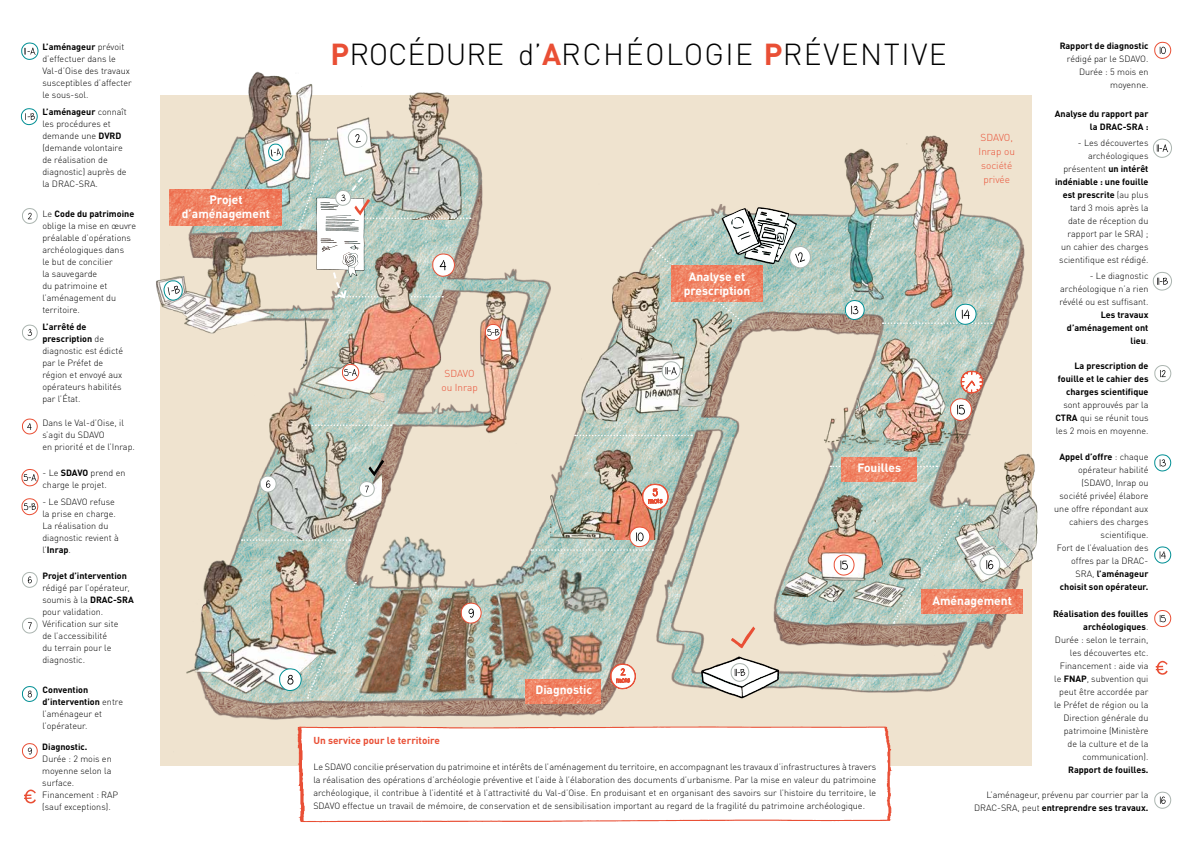
<style>
.page{position:relative;width:1191px;height:842px;background:#fff}
.page>*{position:absolute;margin:0;border:0;box-sizing:border-box;transform-origin:0 0}
.t1{font:300 30px "DIN Pro";letter-spacing:.05em;color:#000}
.t2{font:700 12px/14px "DIN Pro";color:#fff;text-align:center}
.t3{font:300 10px/14px "DIN Pro";color:#e94f35;text-align:center}
.t4{font:700 10px "DIN Pro";color:#e94f35}
.t5{font:300 9px/12px "DIN Pro";color:#000}
.t6{font:700 9px/13px "DIN Pro";color:#000;text-align:right}
.s1{font-weight:700;color:#e94f35}
.s2{font-weight:700}
.s3{font-weight:300}
</style>
<div class="page">
<img style="left:160px;top:96px;width:872px;height:668px">
<svg style="left:384px;top:424px;width:7px;height:2px"></svg>
<img style="left:337px;top:92px;width:131px;height:36px">
<img style="left:953px;top:453px;width:85px;height:132px">
<img style="left:208px;top:71px;width:107px;height:137px">
<img style="left:778px;top:494px;width:165px;height:128px">
<img style="left:239px;top:387px;width:145px;height:156px">
<img style="left:551px;top:449px;width:117px;height:90px">
<svg style="left:575px;top:435px;width:117px;height:1px"></svg>
<img style="left:580px;top:269px;width:166px;height:155px">
<svg style="left:830px;top:466px;width:107px;height:1px"></svg>
<img style="left:892px;top:502px;width:74px;height:122px">
<img style="left:350px;top:583px;width:85px;height:119px">
<img style="left:421px;top:589px;width:61px;height:108px">
<img style="left:475px;top:652px;width:34px;height:50px">
<img style="left:482px;top:549px;width:137px;height:32px">
<img style="left:375px;top:531px;width:80px;height:63px">
<img style="left:178px;top:534px;width:179px;height:162px">
<img style="left:156px;top:225px;width:118px;height:117px">
<img style="left:471px;top:280px;width:55px;height:164px">
<img style="left:829px;top:130px;width:137px;height:181px">
<img style="left:809px;top:331px;width:187px;height:124px">
<svg style="left:731px;top:627px;width:24px;height:21px"></svg>
<img style="left:283px;top:238px;width:160px;height:160px">
<img style="left:482px;top:581px;width:138px;height:99px">
<svg style="left:21px;top:42px;width:18px;height:18px"></svg>
<svg style="left:20px;top:108px;width:18px;height:18px"></svg>
<svg style="left:22px;top:208px;width:16px;height:16px"></svg>
<svg style="left:22px;top:324px;width:16px;height:17px"></svg>
<svg style="left:22px;top:418px;width:16px;height:17px"></svg>
<svg style="left:21px;top:469px;width:18px;height:18px"></svg>
<svg style="left:21px;top:498px;width:18px;height:18px"></svg>
<svg style="left:22px;top:572px;width:16px;height:16px"></svg>
<svg style="left:22px;top:617px;width:16px;height:17px"></svg>
<svg style="left:22px;top:686px;width:16px;height:16px"></svg>
<svg style="left:22px;top:743px;width:16px;height:16px"></svg>
<svg style="left:268px;top:142px;width:16px;height:21px"></svg>
<svg style="left:163px;top:279px;width:20px;height:23px"></svg>
<svg style="left:341px;top:363px;width:19px;height:19px"></svg>
<svg style="left:484px;top:323px;width:18px;height:18px"></svg>
<svg style="left:259px;top:474px;width:18px;height:19px"></svg>
<svg style="left:358px;top:460px;width:26px;height:38px"></svg>
<img style="left:279px;top:582px;width:77px;height:117px">
<svg style="left:460px;top:602px;width:22px;height:24px"></svg>
<svg style="left:1154px;top:41px;width:17px;height:18px"></svg>
<svg style="left:1153px;top:138px;width:19px;height:20px"></svg>
<svg style="left:1152px;top:272px;width:20px;height:19px"></svg>
<svg style="left:1154px;top:365px;width:18px;height:17px"></svg>
<svg style="left:1154px;top:454px;width:17px;height:18px"></svg>
<svg style="left:1154px;top:546px;width:17px;height:18px"></svg>
<svg style="left:1154px;top:610px;width:17px;height:18px"></svg>
<svg style="left:1154px;top:791px;width:17px;height:18px"></svg>
<img style="left:531px;top:526px;width:122px;height:25px">
<svg style="left:661px;top:360px;width:20px;height:22px"></svg>
<img style="left:844px;top:216px;width:148px;height:111px">
<svg style="left:833px;top:554px;width:22px;height:24px"></svg>
<svg style="left:979px;top:553px;width:22px;height:24px"></svg>
<svg style="left:701px;top:656px;width:78px;height:42px"></svg>
<svg style="left:610px;top:663px;width:26px;height:27px"></svg>
<svg style="left:24px;top:789px;width:12px;height:14px"></svg>
<svg style="left:642px;top:483px;width:27px;height:28px"></svg>
<svg style="left:949px;top:368px;width:34px;height:54px"></svg>
<svg style="left:1155px;top:661px;width:12px;height:14px"></svg>
<svg style="left:650px;top:207px;width:161px;height:114px"></svg>
<svg style="left:296px;top:702px;width:600px;height:121px"></svg>
<svg style="left:301px;top:727px;width:587px;height:94px"></svg>
<img style="left:169px;top:190px;width:113px;height:36px">
<img style="left:525px;top:679px;width:76px;height:24px">
<img style="left:671px;top:265px;width:91px;height:36px">
<img style="left:841px;top:457px;width:75px;height:24px">
<img style="left:921px;top:589px;width:101px;height:24px">
<img style="left:297px;top:128px;width:174px;height:172px">
<h1 class="t1" style="left:331px;top:31px;width:617px"><span class="s1">P</span>ROCÉDURE d’<span class="s1">A</span>RCHÉOLOGIE <span class="s1">P</span>RÉVENTIVE</h1>
<p class="t5" style="left:42px;top:40px;width:91px"><span class="s2">L’aménageur</span> prévoit d’effectuer dans le<br>Val-d’Oise des travaux susceptibles d’affecter le sous-sol.</p>
<p class="t6" style="left:1059px;top:39px;width:90px">Rapport de diagnostic</p>
<p class="t5" style="left:1067px;top:52px;width:83px;line-height:13px;text-align:right">rédigé par le SDAVO.<br>Durée : 5 mois en moyenne.</p>
<p class="t6" style="left:1054px;top:106px;width:95px">Analyse du rapport par la DRAC-SRA :</p>
<p class="t5" style="left:42px;top:105px;width:86px"><span class="s2">L’aménageur</span> connaît les procédures et demande une <span class="s2">DVRD </span>(demande volontaire de réalisation de diagnostic) auprès de la DRAC-SRA.</p>
<p class="t3" style="left:978px;top:129px;width:38px">SDAVO,<br>Inrap ou société privée</p>
<p class="t5" style="left:1055px;top:135px;width:95px;line-height:13px;text-align:right">- Les découvertes archéologiques présentent <span class="s2">un intérêt indéniable : une fouille est prescrite</span> (au plus tard 3 mois après la date de réception du rapport par le SRA) ;<br>un cahier des charges scientifique est rédigé.</p>
<h2 class="t2" style="left:182px;top:191px;width:90px">Projet d’aménagement</h2>
<p class="t5" style="left:42px;top:207px;width:95px">Le <span class="s2">Code du patrimoine </span>oblige la mise en œuvre préalable d’opérations archéologiques dans<br>le but de concilier<br>la sauvegarde<br>du patrimoine et l’aménagement du territoire.</p>
<p class="t5" style="left:42px;top:320px;width:82px"><span class="s2">L’arrêté de prescription</span> de diagnostic est édicté par le Préfet de région et envoyé aux opérateurs habilités par l’État.</p>
<h2 class="t2" style="left:683px;top:268px;width:68px">Analyse et prescription</h2>
<p class="t5" style="left:1059px;top:269px;width:91px;line-height:13px;text-align:justify;text-indent:30px">- Le diagnostic archéologique n’a rien révélé ou est suffisant.</p>
<p class="t6" style="left:1067px;top:307px;width:83px">Les travaux d’aménagement ont lieu<span class="s3">.</span></p>
<p class="t6" style="left:1058px;top:358px;width:92px">La prescription de fouille et le cahier des charges scientifique</p>
<p class="t5" style="left:1055px;top:398px;width:95px;line-height:13px;text-align:justify;text-indent:8px">sont approuvés par la <span class="s2">CTRA</span> qui se réunit tous les 2 mois en moyenne.</p>
<p class="t3" style="left:441px;top:365px;width:38px">SDAVO ou Inrap</p>
<p class="t5" style="left:42px;top:416px;width:94px">Dans le Val-d’Oise, il s’agit du SDAVO<br>en priorité et de l’Inrap.</p>
<p class="t5" style="left:1054px;top:449px;width:96px;line-height:13px;text-align:right"><span class="s2">Appel d’offre</span> : chaque opérateur habilité (SDAVO, Inrap ou société privée) élabore une offre répondant aux cahiers des charges scientifique.<br>Fort de l’évaluation des offres par la DRAC-<br>SRA, <span class="s2">l’aménageur choisit son opérateur.</span></p>
<p class="t5" style="left:1053px;top:607px;width:97px;line-height:13px;text-align:right"><span class="s2">Réalisation des fouilles archéologiques</span>.<br>Durée : selon le terrain, les découvertes etc.<br>Financement : aide via le <span class="s2">FNAP</span>, subvention qui peut être accordée par le Préfet de région ou la<br>Direction générale du patrimoine (Ministère de la culture et de la communication).</p>
<p class="t6" style="left:1068px;top:762px;width:82px">Rapport de fouilles.</p>
<h2 class="t2" style="left:857px;top:459px;width:45px">Fouilles</h2>
<p class="t5" style="left:43px;top:466px;width:84px">- Le <span class="s2">SDAVO</span> prend en charge le projet.</p>
<p class="t5" style="left:42px;top:495px;width:78px">- Le SDAVO refuse la prise en charge.<br>La réalisation du diagnostic revient à l’<span class="s2">Inrap</span>.</p>
<p class="t6" style="left:42px;top:568px;width:86px">Projet d’intervention</p>
<p class="t5" style="left:42px;top:580px;width:93px">rédigé par l’opérateur, soumis à la <span class="s2">DRAC-SRA </span>pour validation.<br>Vérification sur site<br>de l’accessibilité<br>du terrain pour le diagnostic.</p>
<h2 class="t2" style="left:932px;top:592px;width:81px">Aménagement</h2>
<h2 class="t2" style="left:535px;top:681px;width:58px">Diagnostic</h2>
<p class="t5" style="left:43px;top:683px;width:82px"><span class="s2">Convention d’intervention</span> entre l’aménageur et l’opérateur.</p>
<p class="t6" style="left:42px;top:739px;width:47px">Diagnostic.</p>
<p class="t5" style="left:42px;top:751px;width:77px">Durée : 2 mois en moyenne selon la surface.<br>Financement : RAP (sauf exceptions).</p>
<p class="t4" style="left:313px;top:732px;width:128px">Un service pour le territoire</p>
<p class="t5" style="left:313px;top:760px;width:564px;line-height:13px;text-align:justify">Le SDAVO concilie préservation du patrimoine et intérêts de l’aménagement du territoire, en accompagnant les travaux d’infrastructures à travers la réalisation des opérations d’archéologie préventive et l’aide à l’élaboration des documents d’urbanisme. Par la mise en valeur du patrimoine archéologique, il contribue à l’identité et à l’attractivité du Val-d’Oise. En produisant et en organisant des savoirs sur l’histoire du territoire, le SDAVO effectue un travail de mémoire, de conservation et de sensibilisation important au regard de la fragilité du patrimoine archéologique.</p>
<p class="t5" style="left:974px;top:787px;width:176px;line-height:13px;text-align:right">L’aménageur, prévenu par courrier par la<br>DRAC-SRA, peut <span class="s2">entreprendre ses travaux.</span></p>
</div>
